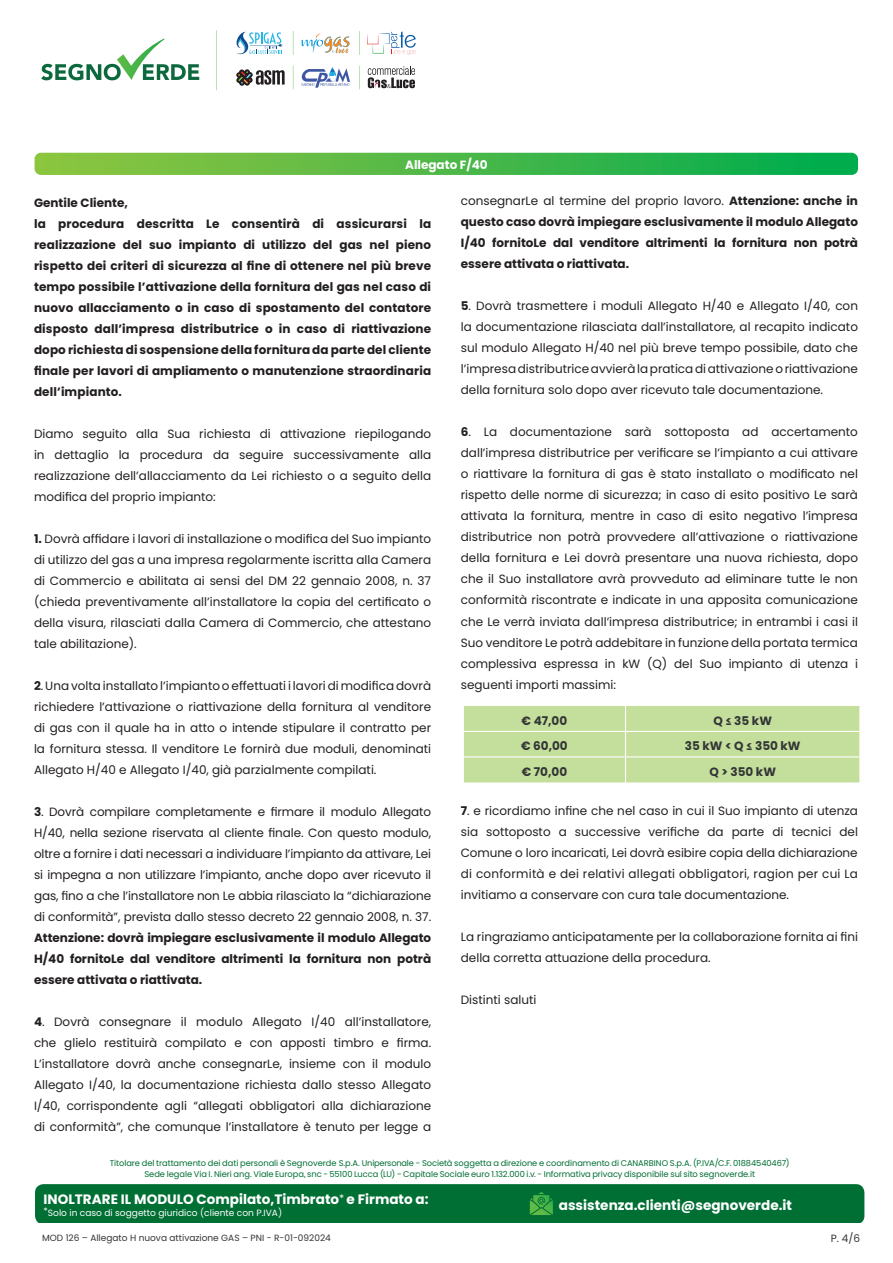
<style>
.page{position:relative;width:893px;height:1263px;background:#fff}
.page>*{position:absolute;margin:0;border:0;box-sizing:border-box;transform-origin:0 0}
.t1{font:700 13.5px "Poppins";color:#fff}
.t2{font:12px/21px "Poppins";color:#231f20;text-align:justify}
.t3{font:700 12px/21px "Poppins";letter-spacing:.01em;color:#231f20;text-align:justify}
.t4{font:700 12px "Poppins";color:#333636}
.t5{font:700 12px "Poppins";color:#fff}
.t6{font:10.5px "Poppins";color:#333636}
.t7{font:9px "Poppins";color:#333636}
.t8{font:9px "Poppins";color:#fff}
.t9{font:8.25px/11.2px "Poppins";letter-spacing:-.005em;color:#006f34;text-align:center}
.s1{font-weight:700}
.s2{font-weight:400}
.s3{font-weight:400;font-size:10.5px}
</style>
<div class="page">
<div style="left:35px;top:1184px;width:829px;height:39px;background:#006f34"></div>
<svg style="left:41px;top:39px;width:158px;height:41px"></svg>
<svg style="left:236px;top:32px;width:46px;height:22px"></svg>
<svg style="left:302px;top:33px;width:48px;height:21px"></svg>
<svg style="left:367px;top:31px;width:49px;height:24px"></svg>
<svg style="left:293px;top:66px;width:1px;height:23px"></svg>
<svg style="left:293px;top:31px;width:1px;height:24px"></svg>
<svg style="left:359px;top:66px;width:1px;height:23px"></svg>
<svg style="left:359px;top:31px;width:1px;height:24px"></svg>
<svg style="left:236px;top:69px;width:49px;height:17px"></svg>
<svg style="left:368px;top:66px;width:47px;height:23px"></svg>
<svg style="left:301px;top:67px;width:49px;height:21px"></svg>
<svg style="left:216px;top:30px;width:1px;height:60px"></svg>
<svg style="left:35px;top:153px;width:823px;height:22px"></svg>
<div style="left:464px;top:706px;width:395px;height:76px;background:#c4df9b"></div>
<p class="t5" style="left:405px;top:158px;width:84px">Allegato F/40</p>
<p class="t3" style="left:34px;top:192px;width:399px;text-align:left">Gentile Cliente,<br>la procedura descritta Le consentirà di assicurarsi la realizzazione del suo impianto di utilizzo del gas nel pieno rispetto dei criteri di sicurezza al fine di ottenere nel più breve tempo possibile l’attivazione della fornitura del gas nel caso di nuovo allacciamento o in caso di spostamento del contatore disposto dall’impresa distributrice o in caso di riattivazione dopo richiesta di sospensione della fornitura da parte del cliente finale per lavori di ampliamento o manutenzione straordinaria dell’impianto.</p>
<p class="t2" style="left:34px;top:423px;width:399px">Diamo seguito alla Sua richiesta di attivazione riepilogando in dettaglio la procedura da seguire successivamente alla realizzazione dell’allacciamento da Lei richiesto o a seguito della modifica del proprio impianto:</p>
<p class="t2" style="left:34px;top:528px;width:399px"><span class="s1">1.</span> Dovrà affidare i lavori di installazione o modifica del Suo impianto di utilizzo del gas a una impresa regolarmente iscritta alla Camera di Commercio e abilitata ai sensi del DM 22 gennaio 2008, n. 37 (chieda preventivamente all’installatore la copia del certificato o della visura, rilasciati dalla Camera di Commercio, che attestano tale abilitazione).</p>
<p class="t2" style="left:34px;top:675px;width:399px"><span class="s1">2</span>. Una volta installato l’impianto o effettuati i lavori di modifica dovrà richiedere l’attivazione o riattivazione della fornitura al venditore di gas con il quale ha in atto o intende stipulare il contratto per la fornitura stessa. Il venditore Le fornirà due moduli, denominati Allegato H/40 e Allegato I/40, già parzialmente compilati.</p>
<p class="t2" style="left:34px;top:801px;width:399px"><span class="s1">3</span>. Dovrà compilare completamente e firmare il modulo Allegato H/40, nella sezione riservata al cliente finale. Con questo modulo, oltre a fornire i dati necessari a individuare l’impianto da attivare, Lei si impegna a non utilizzare l’impianto, anche dopo aver ricevuto il gas, fino a che l’installatore non Le abbia rilasciato la “dichiarazione di conformità”, prevista dallo stesso decreto 22 gennaio 2008, n. 37.</p>
<p class="t3" style="left:34px;top:927px;width:399px">Attenzione: dovrà impiegare esclusivamente il modulo Allegato H/40 fornitoLe dal venditore altrimenti la fornitura non potrà essere attivata o riattivata.</p>
<p class="t2" style="left:34px;top:1011px;width:399px"><span class="s1">4</span>. Dovrà consegnare il modulo Allegato I/40 all’installatore, che glielo restituirà compilato e con apposti timbro e firma.<br>L’installatore dovrà anche consegnarLe, insieme con il modulo Allegato I/40, la documentazione richiesta dallo stesso Allegato I/40, corrispondente agli “allegati obbligatori alla dichiarazione di conformità”, che comunque l’installatore è tenuto per legge a</p>
<p class="t3" style="left:461px;top:191px;width:399px"><span class="s2">consegnarLe al termine del proprio lavoro.</span> Attenzione: anche in questo caso dovrà impiegare esclusivamente il modulo Allegato I/40 fornitoLe dal venditore altrimenti la fornitura non potrà essere attivata o riattivata.</p>
<p class="t2" style="left:461px;top:296px;width:399px"><span class="s1">5</span>. Dovrà trasmettere i moduli Allegato H/40 e Allegato I/40, con la documentazione rilasciata dall’installatore, al recapito indicato sul modulo Allegato H/40 nel più breve tempo possibile, dato che l’impresa distributrice avvierà la pratica di attivazione o riattivazione della fornitura solo dopo aver ricevuto tale documentazione.</p>
<p class="t2" style="left:461px;top:422px;width:399px"><span class="s1">6</span>. La documentazione sarà sottoposta ad accertamento dall’impresa distributrice per verificare se l’impianto a cui attivare o riattivare la fornitura di gas è stato installato o modificato nel rispetto delle norme di sicurezza; in caso di esito positivo Le sarà attivata la fornitura, mentre in caso di esito negativo l’impresa distributrice non potrà provvedere all’attivazione o riattivazione della fornitura e Lei dovrà presentare una nuova richiesta, dopo che il Suo installatore avrà provveduto ad eliminare tutte le non conformità riscontrate e indicate in una apposita comunicazione che Le verrà inviata dall’impresa distributrice; in entrambi i casi il Suo venditore Le potrà addebitare in funzione della portata termica complessiva espressa in kW (Q) del Suo impianto di utenza i seguenti importi massimi:</p>
<p class="t4" style="left:522px;top:713px;width:47px">€ 47,00</p>
<p class="t4" style="left:713px;top:713px;width:60px">Q ≤ 35 kW</p>
<p class="t4" style="left:521px;top:739px;width:48px">€ 60,00</p>
<p class="t4" style="left:685px;top:739px;width:117px">35 kW &lt; Q ≤ 350 kW</p>
<p class="t4" style="left:522px;top:765px;width:47px">€ 70,00</p>
<p class="t4" style="left:709px;top:765px;width:68px">Q &gt; 350 kW</p>
<p class="t2" style="left:461px;top:800px;width:399px"><span class="s1">7</span>. e ricordiamo infine che nel caso in cui il Suo impianto di utenza sia sottoposto a successive verifiche da parte di tecnici del Comune o loro incaricati, Lei dovrà esibire copia della dichiarazione di conformità e dei relativi allegati obbligatori, ragion per cui La invitiamo a conservare con cura tale documentazione.</p>
<p class="t2" style="left:461px;top:926px;width:399px">La ringraziamo anticipatamente per la collaborazione fornita ai fini della corretta attuazione della procedura.</p>
<p class="t2" style="left:461px;top:989px;width:77px">Distinti saluti</p>
<p class="t9" style="left:110px;top:1157px;width:681px">Titolare del trattamento dei dati personali è Segnoverde S.p.A. Unipersonale - Società soggetta a direzione e coordinamento di CANARBINO S.p.A. (P.IVA/C.F. 01884540467)<br>Sede legale Via I. Nieri ang. Viale Europa, snc - 55100 Lucca (LU) - Capitale Sociale euro 1.132.000 i.v. - Informativa privacy disponibile sul sito segnoverde.it</p>
<p class="t1" style="left:44px;top:1191px;width:387px">INOLTRARE IL MODULO Compilato,Timbrato<span class="s3">*</span> e Firmato a:</p>
<p class="t8" style="left:44px;top:1207px;width:240px">*Solo in caso di soggetto giuridico (cliente con P.IVA)</p>
<p class="t1" style="left:559px;top:1197px;width:235px">assistenza.clienti@segnoverde.it</p>
<p class="t7" style="left:42px;top:1233px;width:290px">MOD 126 – Allegato H nuova attivazione GAS – PNI - R-01-092024</p>
<p class="t6" style="left:831px;top:1232px;width:31px">P. 4/6</p>
</div>
